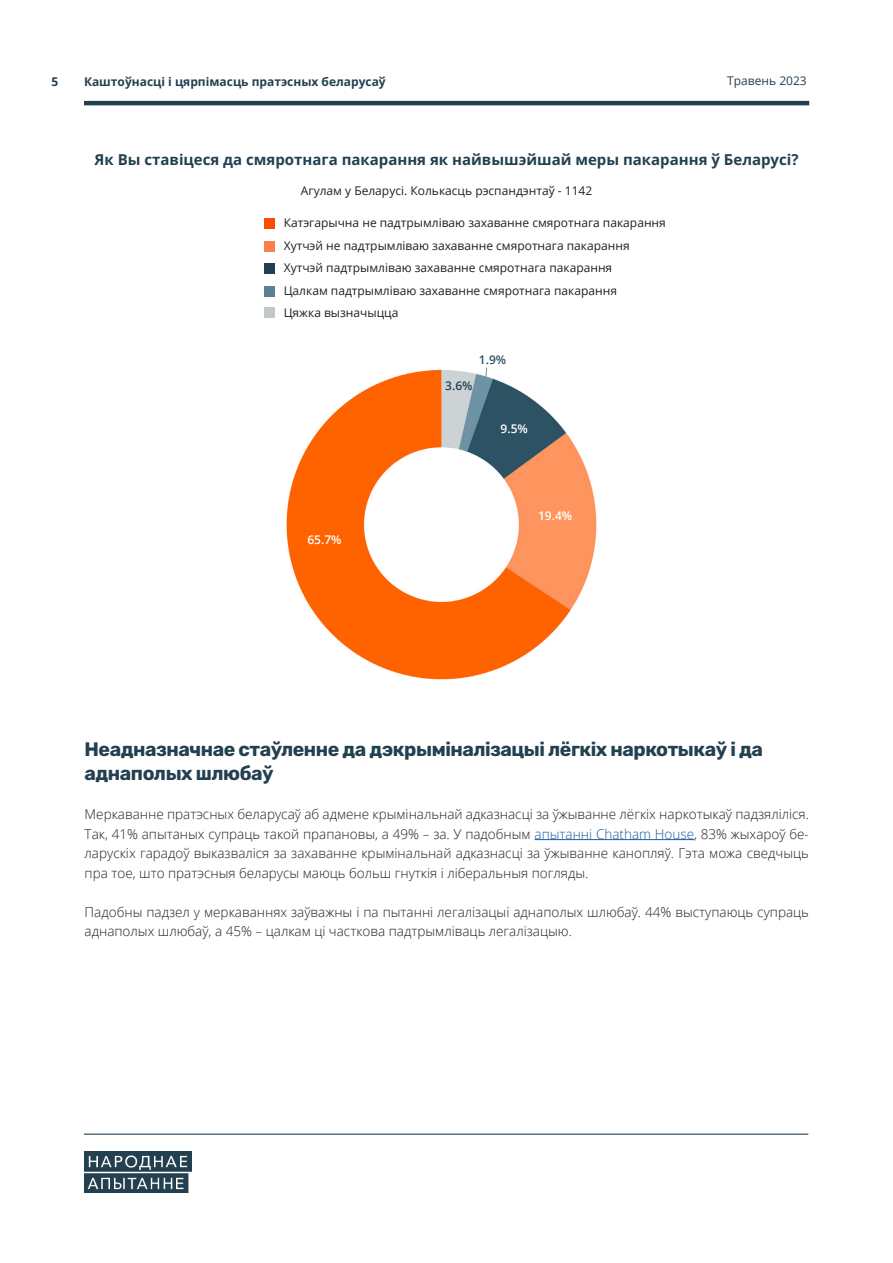
<style>
.page{position:relative;width:893px;height:1263px;background:#fff}
.page>*{position:absolute;margin:0;border:0;box-sizing:border-box;transform-origin:0 0}
.t1{font:700 19.5px/24px "Rubik";letter-spacing:-.025em;color:#234050}
.t2{font:700 15px "Open Sans";color:#234050}
.t3{font:300 13.5px/19.5px "Open Sans";color:#231f20;text-align:justify}
.t4{font:12px "Open Sans";color:#231f20}
.t5{font:700 12px "Open Sans";color:#234050}
.t6{font:600 12px "Open Sans";color:#fff}
.t7{font:12px "Open Sans";color:#234050}
.t8{font:600 12px "Open Sans";color:#2d5263}
.t9{font:600 12px "Open Sans";color:#234151}
.s1{color:#175d9e}
</style>
<div class="page">
<hr style="left:84px;top:101px;width:725px;height:4px;background:#234050">
<hr style="left:84px;top:1133px;width:724px;height:2px;background:#234050">
<img style="left:84px;top:1152px;width:108px;height:40px">
<img style="left:286px;top:367px;width:311px;height:313px">
<div style="left:265px;top:218px;width:10px;height:10px;background:#ff4b00"></div>
<div style="left:265px;top:241px;width:10px;height:10px;background:#fb804b"></div>
<div style="left:265px;top:263px;width:10px;height:10px;background:#234050"></div>
<div style="left:265px;top:286px;width:10px;height:10px;background:#5c8093"></div>
<div style="left:265px;top:308px;width:10px;height:10px;background:#c2c8ca"></div>
<svg style="left:485px;top:367px;width:2px;height:11px"></svg>
<hr style="left:534px;top:839px;width:160px;height:1px;background:#175d9e">
<p class="t5" style="left:51px;top:74px;width:8px">5</p>
<p class="t5" style="left:84px;top:74px;width:303px">Каштоўнасці і цярпімасць пратэсных беларусаў</p>
<p class="t7" style="left:727px;top:73px;width:81px">Травень 2023</p>
<p class="t2" style="left:95px;top:149px;width:705px">Як Вы ставіцеся да смяротнага пакарання як найвышэйшай меры пакарання ў Беларусі?</p>
<p class="t4" style="left:301px;top:182px;width:293px">Агулам у Беларусі. Колькасць рэспандэнтаў - 1142</p>
<p class="t4" style="left:284px;top:215px;width:384px">Катэгарычна не падтрымліваю захаванне смяротнага пакарання</p>
<p class="t4" style="left:284px;top:237px;width:347px">Хутчэй не падтрымліваю захаванне смяротнага пакарання</p>
<p class="t4" style="left:284px;top:260px;width:330px">Хутчэй падтрымліваю захаванне смяротнага пакарання</p>
<p class="t4" style="left:284px;top:282px;width:335px">Цалкам падтрымліваю захаванне смяротнага пакарання</p>
<p class="t4" style="left:284px;top:305px;width:116px">Цяжка вызначыцца</p>
<p class="t8" style="left:479px;top:351px;width:29px">1.9%</p>
<p class="t6" style="left:307px;top:532px;width:36px">65.7%</p>
<p class="t9" style="left:445px;top:378px;width:29px">3.6%</p>
<p class="t6" style="left:501px;top:421px;width:29px">9.5%</p>
<p class="t6" style="left:538px;top:507px;width:36px">19.4%</p>
<p class="t1" style="left:85px;top:738px;width:680px">Неадназначнае стаўленне да дэкрыміналізацыі лёгкіх наркотыкаў і да аднаполых шлюбаў</p>
<p class="t3" style="left:85px;top:804px;width:726px">Меркаванне пратэсных беларусаў аб адмене крымінальнай адказнасці за ўжыванне лёгкіх наркотыкаў падзяліліся.<br>Так, 41% апытаных супраць такой прапановы, а 49% – за. У падобным <span class="s1">апытанні Chatham House</span>, 83% жыхароў бе&shy;ларускіх гарадоў выказваліся за захаванне крымінальнай адказнасці за ўжыванне канопляў. Гэта можа сведчыць пра тое, што пратэсныя беларусы маюць больш гнуткія і ліберальныя погляды.</p>
<p class="t3" style="left:85px;top:901px;width:726px">Падобны падзел у меркаваннях заўважны і па пытанні легалізацыі аднаполых шлюбаў. 44% выступаюць супраць аднаполых шлюбаў, а 45% – цалкам ці часткова падтрымліваць легалізацыю.</p>
</div>
